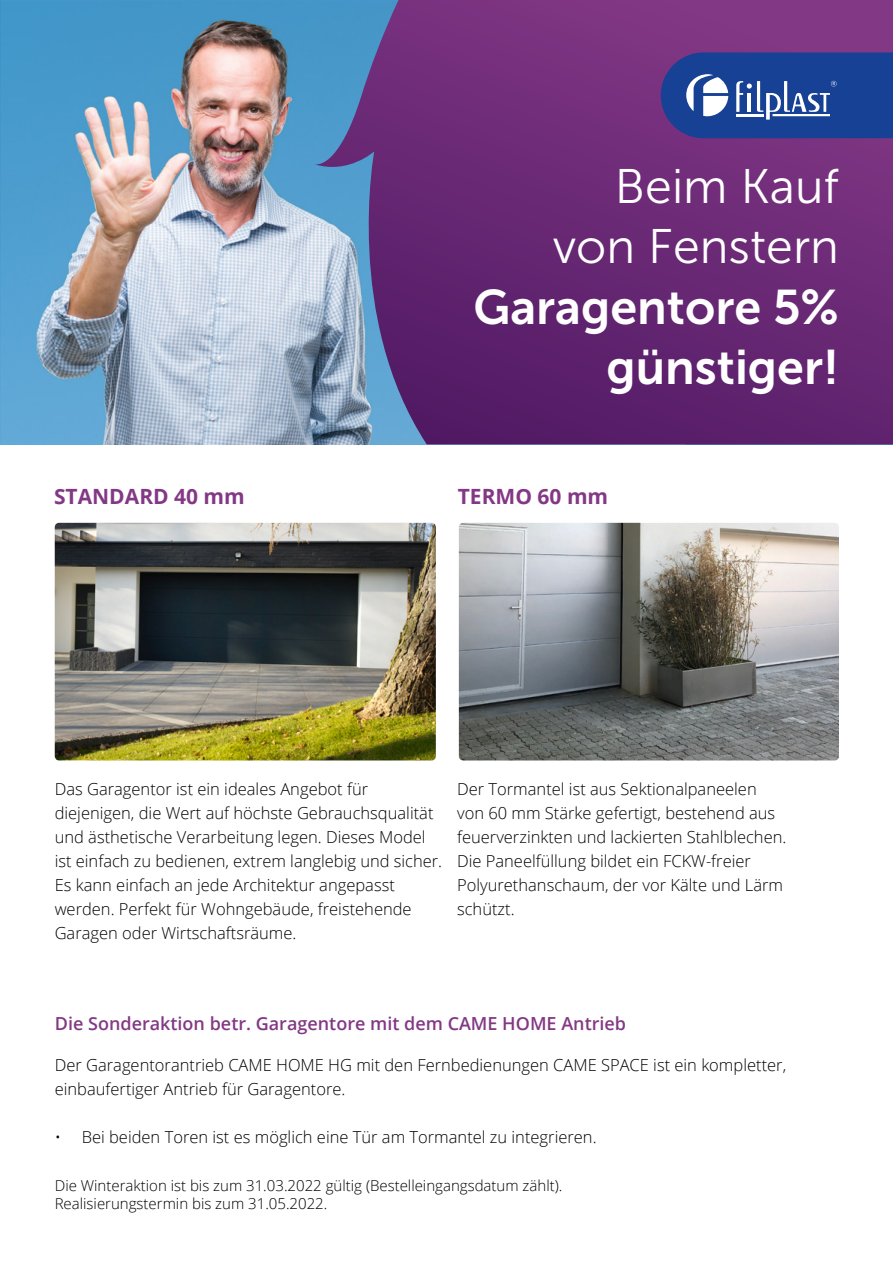
<style>
.page{position:relative;width:893px;height:1263px;background:#fff}
.page>*{position:absolute;margin:0;border:0;box-sizing:border-box;transform-origin:0 0}
.t1{font:48.45px/60.6px "Museo Sans 700";color:#fff;text-align:right}
.t2{font:48.45px/60.6px "Museo Sans 300";color:#fff;text-align:right}
.t3{font:700 21px "Open Sans";color:#833885}
.t4{font:600 18px "Open Sans";color:#833885}
.t5{font:300 16.5px/24px "Open Sans";color:#000}
.t6{font:300 15px/18px "Open Sans";color:#000}
</style>
<div class="page">
<svg style="left:0;top:444px;width:154px;height:167px"></svg>
<img style="left:55px;top:523px;width:381px;height:237px">
<img style="left:459px;top:523px;width:380px;height:237px">
<img style="left:0;top:1px;width:314px;height:443px">
<svg style="left:314px;top:0;width:579px;height:444px;background:#6a377e"></svg>
<svg style="left:661px;top:52px;width:232px;height:86px;background:#33549e"></svg>
<h1 class="t2" style="left:553px;top:156px;width:288px">Beim Kauf von Fenstern</h1>
<h1 class="t1" style="left:473px;top:277px;width:367px">Garagentore 5% günstiger!</h1>
<p class="t3" style="left:54px;top:481px;width:192px">STANDARD 40 mm</p>
<p class="t3" style="left:458px;top:481px;width:152px">TERMO 60 mm</p>
<p class="t5" style="left:55px;top:777px;width:389px">Das Garagentor ist ein ideales Angebot für diejenigen, die Wert auf höchste Gebrauchsqualität und ästhetische Verarbeitung legen. Dieses Model ist einfach zu bedienen, extrem langlebig und sicher.<br>Es kann einfach an jede Architektur angepasst werden. Perfekt für Wohngebäude, freistehende Garagen oder Wirtschaftsräume.</p>
<p class="t5" style="left:457px;top:777px;width:331px">Der Tormantel ist aus Sektionalpaneelen von 60 mm Stärke gefertigt, bestehend aus feuerverzinkten und lackierten Stahlblechen.<br>Die Paneelfüllung bildet ein FCKW-freier Polyurethanschaum, der vor Kälte und Lärm schützt.</p>
<p class="t4" style="left:55px;top:1011px;width:573px">Die Sonderaktion betr. Garagentore mit dem CAME HOME Antrieb</p>
<p class="t5" style="left:55px;top:1053px;width:733px">Der Garagentorantrieb CAME HOME HG mit den Fernbedienungen CAME SPACE ist ein kompletter, einbaufertiger Antrieb für Garagentore.</p>
<p class="t5" style="left:55px;top:1125px;width:543px">• Bei beiden Toren ist es möglich eine Tür am Tormantel zu integrieren.</p>
<p class="t6" style="left:55px;top:1176px;width:509px">Die Winteraktion ist bis zum 31.03.2022 gültig (Bestelleingangsdatum zählt).<br>Realisierungstermin bis zum 31.05.2022.</p>
</div>
